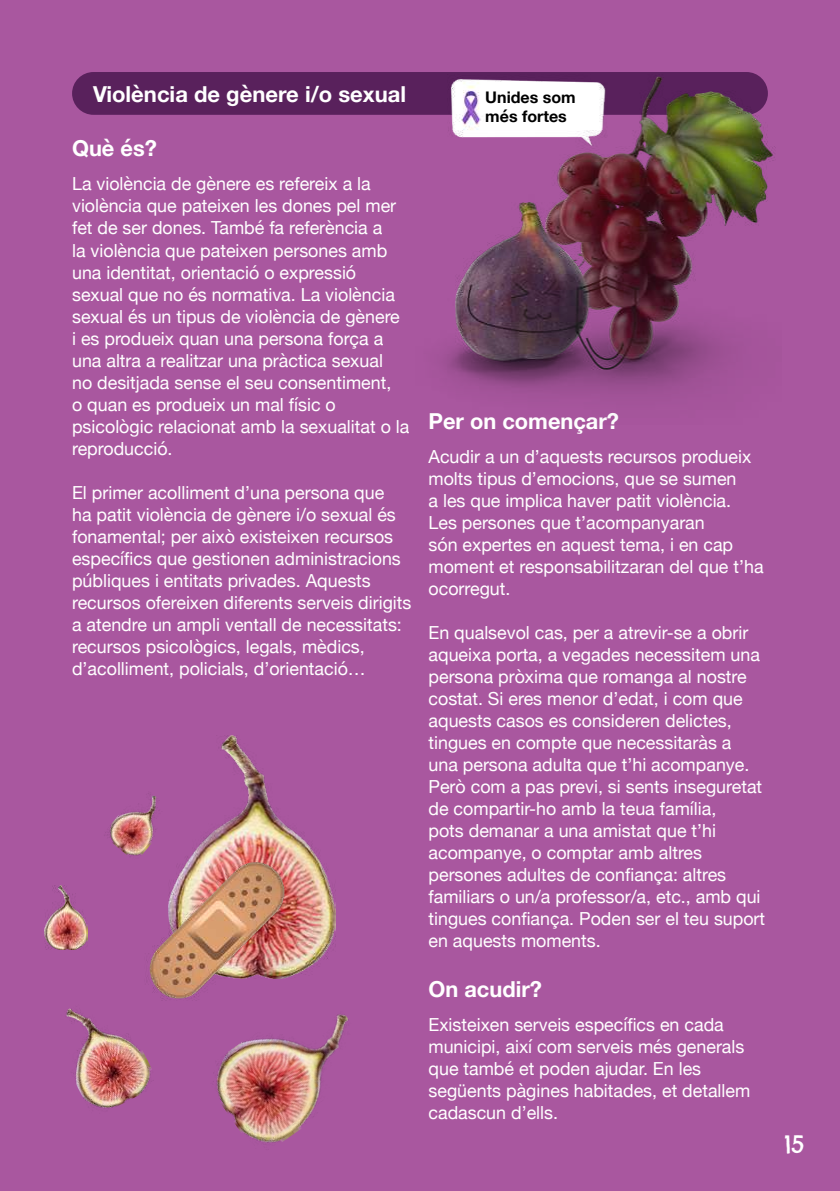
<style>
.page{position:relative;width:840px;height:1191px;background:#fff}
.page>*{position:absolute;margin:0;border:0;box-sizing:border-box;transform-origin:0 0}
.t1{font:24px "Chelsea Market";color:#fff}
.t2{font:700 22px "Helvetica Neue";color:#fff}
.t3{font:18px/22px "Helvetica Neue";color:#fff}
.t4{font:700 16px/19.2px "Helvetica Neue";color:#000}
</style>
<div class="page">
<div style="left:0;top:0;width:839px;height:1191px;background:#a9579f"></div>
<div style="left:72px;top:72px;width:695px;height:43px;background:#59215c;border-radius:21px"></div>
<img style="left:415px;top:72px;width:361px;height:322px">
<img style="left:216px;top:1014px;width:133px;height:129px">
<img style="left:187px;top:736px;width:148px;height:241px">
<img style="left:66px;top:1008px;width:86px;height:100px">
<img style="left:44px;top:885px;width:43px;height:64px">
<img style="left:105px;top:793px;width:51px;height:63px">
<img style="left:149px;top:857px;width:140px;height:142px">
<div style="left:485px;top:83px;width:113px;height:43px;background:#fff"></div>
<p class="t2" style="left:93px;top:76px;width:314px">Violència de gènere i/o sexual</p>
<p class="t2" style="left:72px;top:131px;width:86px">Què és?</p>
<p class="t3" style="left:72px;top:174px;width:338px">La violència de gènere es refereix a la violència que pateixen les dones pel mer fet de ser dones. També fa referència a<br>la violència que pateixen persones amb una identitat, orientació o expressió sexual que no és normativa. La violència sexual és un tipus de violència de gènere<br>i es produeix quan una persona força a una altra a realitzar una pràctica sexual<br>no desitjada sense el seu consentiment,<br>o quan es produeix un mal físic o psicològic relacionat amb la sexualitat o la reproducció.</p>
<p class="t3" style="left:72px;top:482px;width:341px">El primer acolliment d’una persona que<br>ha patit violència de gènere i/o sexual és fonamental; per això existeixen recursos específics que gestionen administracions públiques i entitats privades. Aquests recursos ofereixen diferents serveis dirigits a atendre un ampli ventall de necessitats: recursos psicològics, legals, mèdics, d’acolliment, policials, d’orientació…</p>
<p class="t4" style="left:485px;top:88px;width:92px">Unides som més fortes</p>
<p class="t2" style="left:428px;top:403px;width:192px">Per on començar?</p>
<p class="t3" style="left:428px;top:446px;width:336px">Acudir a un d’aquests recursos produeix molts tipus d’emocions, que se sumen<br>a les que implica haver patit violència.<br>Les persones que t’acompanyaran<br>són expertes en aquest tema, i en cap moment et responsabilitzaran del que t’ha ocorregut.</p>
<p class="t3" style="left:428px;top:622px;width:338px">En qualsevol cas, per a atrevir-se a obrir aqueixa porta, a vegades necessitem una persona pròxima que romanga al nostre costat. Si eres menor d’edat, i com que aquests casos es consideren delictes, tingues en compte que necessitaràs a una persona adulta que t’hi acompanye.<br>Però com a pas previ, si sents inseguretat de compartir-ho amb la teua família,<br>pots demanar a una amistat que t’hi acompanye, o comptar amb altres persones adultes de confiança: altres familiars o un/a professor/a, etc., amb qui tingues confiança. Poden ser el teu suport en aquests moments.</p>
<p class="t2" style="left:428px;top:971px;width:115px">On acudir?</p>
<p class="t3" style="left:428px;top:1014px;width:323px">Existeixen serveis específics en cada municipi, així com serveis més generals que també et poden ajudar. En les següents pàgines habitades, et detallem cadascun d’ells.</p>
<h1 class="t1" style="left:784px;top:1129px;width:22px">15</h1>
</div>
